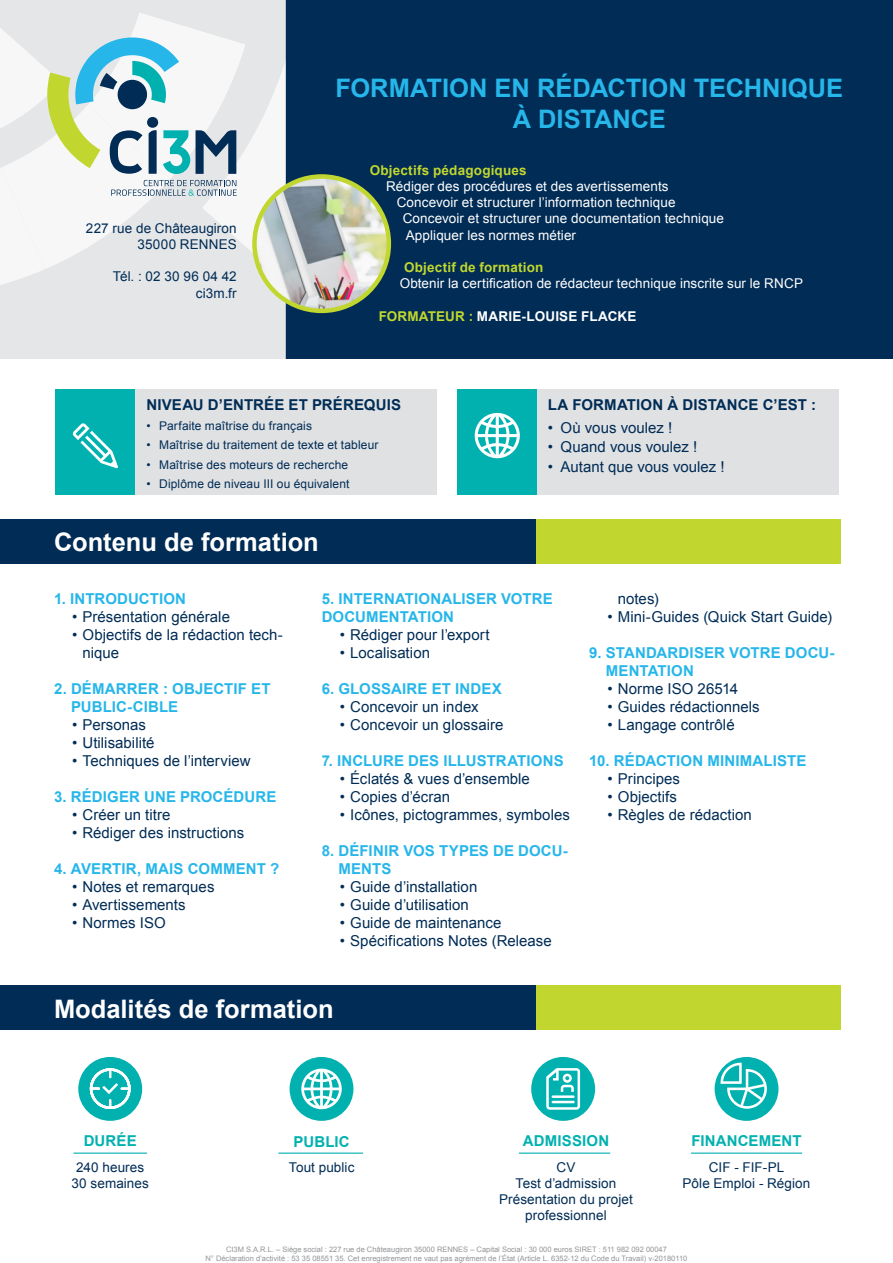
<style>
.page{position:relative;width:893px;height:1263px;background:#fff}
.page>*{position:absolute;margin:0;border:0;box-sizing:border-box;transform-origin:0 0}
.TITRE-bleu{font:700 25.5px/30.6px "Arial";color:#26b6ea;text-align:center}
.TITRE_-_BLANC{font:700 25.5px "Arial";color:#fff}
.t1{font:15px/18px "Arial";letter-spacing:.005em;color:#002c55}
.SOUS-TITRE_Bleu{font:700 15px/18px "Arial";letter-spacing:.01em;color:#26b6ea}
.SOUS-TITRE{font:700 15px "Arial";letter-spacing:.01em;color:#002c55}
.SOUS-TITRE_Turquoise{font:700 15px "Arial";letter-spacing:.01em;color:#00b1b0}
.TEXTE-blanc{font:13.5px "Arial";letter-spacing:.01em;color:#fff}
.TEXTE{font:13.5px "Arial";letter-spacing:.005em;color:#002c55}
.TEXTE-blanc-2{font:700 13.5px "Arial";letter-spacing:.015em;color:#c1d72f}
.TEXTE-2{font:700 13.5px "Arial";letter-spacing:.015em;color:#fff}
.t2{font:12px "Arial";letter-spacing:.01em;color:#002c55}
.Mentions_légales{font:7.5px "Arial";color:#939598}
.s1{color:#c1d72f}
</style>
<div class="page">
<div style="left:285px;top:0;width:608px;height:359px;background:#002c55"></div>
<div style="left:0;top:519px;width:536px;height:45px;background:#002c55"></div>
<div style="left:0;top:985px;width:536px;height:45px;background:#002c55"></div>
<div style="left:536px;top:985px;width:305px;height:45px;background:#c1d72f"></div>
<div style="left:536px;top:519px;width:305px;height:45px;background:#c1d72f"></div>
<div style="left:78px;top:1057px;width:64px;height:64px;background:#00b1b0;border-radius:50%"></div>
<div style="left:531px;top:1057px;width:64px;height:64px;background:#00b1b0;border-radius:50%"></div>
<div style="left:715px;top:1057px;width:63px;height:64px;background:#00b1b0;border-radius:50%"></div>
<hr style="left:73px;top:1152px;width:74px;height:2px;background:#00b1b0">
<hr style="left:519px;top:1152px;width:91px;height:2px;background:#00b1b0">
<hr style="left:691px;top:1152px;width:111px;height:2px;background:#00b1b0">
<div style="left:0;top:0;width:285px;height:359px;background:#e0e1e3"></div>
<div style="left:290px;top:1057px;width:63px;height:64px;background:#00b1b0;border-radius:50%"></div>
<hr style="left:278px;top:1152px;width:85px;height:2px;background:#00b1b0">
<svg style="left:301px;top:1068px;width:41px;height:41px"></svg>
<svg style="left:0;top:13px;width:285px;height:287px"></svg>
<div style="left:56px;top:389px;width:79px;height:106px;background:#00b1b0"></div>
<div style="left:135px;top:389px;width:302px;height:106px;background:#e0e1e3"></div>
<div style="left:457px;top:389px;width:80px;height:106px;background:#00b1b0"></div>
<div style="left:537px;top:389px;width:302px;height:106px;background:#e0e1e3"></div>
<svg style="left:73px;top:423px;width:45px;height:45px"></svg>
<svg style="left:475px;top:413px;width:45px;height:45px"></svg>
<img style="left:254px;top:176px;width:135px;height:135px;border-radius:67px">
<div style="left:252px;top:174px;width:139px;height:139px;border:4px solid #c1d72f;border-radius:50%"></div>
<svg style="left:90px;top:1068px;width:41px;height:41px"></svg>
<svg style="left:546px;top:1068px;width:34px;height:42px"></svg>
<svg style="left:720px;top:1063px;width:47px;height:46px"></svg>
<p class="TEXTE" style="left:86px;top:219px;width:152px">227 rue de Châteaugiron</p>
<p class="TEXTE" style="left:137px;top:235px;width:101px">35000 RENNES</p>
<p class="TEXTE" style="left:113px;top:268px;width:125px">Tél. : 02 30 96 04 42</p>
<p class="TEXTE" style="left:196px;top:284px;width:43px">ci3m.fr</p>
<p class="TITRE-bleu" style="left:336px;top:74px;width:509px">FORMATION EN RÉDACTION TECHNIQUE<br>À DISTANCE</p>
<p class="TEXTE-blanc-2" style="left:370px;top:161px;width:159px">Objectifs pédagogiques</p>
<p class="TEXTE-blanc" style="left:386px;top:177px;width:284px">Rédiger des procédures et des avertissements</p>
<p class="TEXTE-blanc" style="left:397px;top:194px;width:280px">Concevoir et structurer l’information technique</p>
<p class="TEXTE-blanc" style="left:403px;top:210px;width:323px">Concevoir et structurer une documentation technique</p>
<p class="TEXTE-blanc" style="left:406px;top:226px;width:172px">Appliquer les normes métier</p>
<p class="TEXTE-blanc-2" style="left:404px;top:258px;width:141px">Objectif de formation</p>
<p class="TEXTE-blanc" style="left:400px;top:275px;width:405px">Obtenir la certification de rédacteur technique inscrite sur le RNCP</p>
<p class="TEXTE-2" style="left:379px;top:307px;width:259px"><span class="s1">FORMATEUR :</span> MARIE-LOUISE FLACKE</p>
<p class="SOUS-TITRE" style="left:146px;top:395px;width:256px">NIVEAU D’ENTRÉE ET PRÉREQUIS</p>
<p class="t2" style="left:146px;top:417px;width:167px">• Parfaite maîtrise du français</p>
<p class="t2" style="left:146px;top:437px;width:234px">• Maîtrise du traitement de texte et tableur</p>
<p class="t2" style="left:146px;top:456px;width:203px">• Maîtrise des moteurs de recherche</p>
<p class="t2" style="left:146px;top:476px;width:205px">• Diplôme de niveau III ou équivalent</p>
<p class="TITRE_-_BLANC" style="left:54px;top:525px;width:266px">Contenu de formation</p>
<p class="SOUS-TITRE" style="left:548px;top:395px;width:270px">LA FORMATION À DISTANCE C’EST :</p>
<p class="t1" style="left:548px;top:418px;width:126px">• Où vous voulez !</p>
<p class="t1" style="left:548px;top:438px;width:151px">• Quand vous voulez !</p>
<p class="t1" style="left:548px;top:457px;width:178px">• Autant que vous voulez !</p>
<p class="SOUS-TITRE_Bleu" style="left:54px;top:591px;width:134px">1. INTRODUCTION</p>
<p class="t1" style="left:72px;top:608px;width:160px">• Présentation générale</p>
<p class="t1" style="left:82px;top:626px;width:202px;text-indent:-10px">• Objectifs de la rédaction tech&shy;nique</p>
<p class="SOUS-TITRE_Bleu" style="left:71px;top:681px;width:201px;text-indent:-17px">2. DÉMARRER : OBJECTIF ET<br>PUBLIC-CIBLE</p>
<p class="t1" style="left:72px;top:716px;width:76px">• Personas</p>
<p class="t1" style="left:72px;top:734px;width:84px">• Utilisabilité</p>
<p class="t1" style="left:72px;top:752px;width:180px">• Techniques de l’interview</p>
<p class="SOUS-TITRE_Bleu" style="left:54px;top:789px;width:224px">3. RÉDIGER UNE PROCÉDURE</p>
<p class="t1" style="left:72px;top:806px;width:100px">• Créer un titre</p>
<p class="t1" style="left:72px;top:824px;width:174px">• Rédiger des instructions</p>
<p class="SOUS-TITRE_Bleu" style="left:54px;top:861px;width:227px">4. AVERTIR, MAIS COMMENT ?</p>
<p class="t1" style="left:72px;top:878px;width:144px">• Notes et remarques</p>
<p class="t1" style="left:72px;top:896px;width:115px">• Avertissements</p>
<p class="t1" style="left:72px;top:914px;width:95px">• Normes ISO</p>
<p class="SOUS-TITRE_Bleu" style="left:322px;top:591px;width:233px">5. INTERNATIONALISER VOTRE<br>DOCUMENTATION</p>
<p class="t1" style="left:340px;top:626px;width:151px">• Rédiger pour l’export</p>
<p class="t1" style="left:340px;top:644px;width:92px">• Localisation</p>
<p class="SOUS-TITRE_Bleu" style="left:322px;top:681px;width:182px">6. GLOSSAIRE ET INDEX</p>
<p class="t1" style="left:340px;top:698px;width:140px">• Concevoir un index</p>
<p class="t1" style="left:340px;top:716px;width:165px">• Concevoir un glossaire</p>
<p class="SOUS-TITRE_Bleu" style="left:322px;top:753px;width:243px">7. INCLURE DES ILLUSTRATIONS</p>
<p class="t1" style="left:340px;top:770px;width:192px">• Éclatés &amp; vues d’ensemble</p>
<p class="t1" style="left:340px;top:788px;width:112px">• Copies d’écran</p>
<p class="t1" style="left:340px;top:806px;width:232px">• Icônes, pictogrammes, symboles</p>
<p class="SOUS-TITRE_Bleu" style="left:338px;top:843px;width:231px;text-indent:-17px">8. DÉFINIR VOS TYPES DE DOCU-<br>MENTS</p>
<p class="t1" style="left:340px;top:878px;width:139px">• Guide d’installation</p>
<p class="t1" style="left:340px;top:896px;width:131px">• Guide d’utilisation</p>
<p class="t1" style="left:340px;top:914px;width:163px">• Guide de maintenance</p>
<p class="t1" style="left:340px;top:932px;width:214px">• Spécifications Notes (Release</p>
<p class="TITRE_-_BLANC" style="left:54px;top:992px;width:281px">Modalités de formation</p>
<p class="t1" style="left:618px;top:590px;width:42px">notes)</p>
<p class="t1" style="left:607px;top:608px;width:226px">• Mini-Guides (Quick Start Guide)</p>
<p class="SOUS-TITRE_Bleu" style="left:606px;top:645px;width:230px;text-indent:-17px">9. STANDARDISER VOTRE DOCU-<br>MENTATION</p>
<p class="t1" style="left:607px;top:680px;width:132px">• Norme ISO 26514</p>
<p class="t1" style="left:607px;top:698px;width:154px">• Guides rédactionnels</p>
<p class="t1" style="left:607px;top:716px;width:129px">• Langage contrôlé</p>
<p class="SOUS-TITRE_Bleu" style="left:589px;top:753px;width:219px">10. RÉDACTION MINIMALISTE</p>
<p class="t1" style="left:607px;top:770px;width:74px">• Principes</p>
<p class="t1" style="left:607px;top:788px;width:71px">• Objectifs</p>
<p class="t1" style="left:607px;top:806px;width:146px">• Règles de rédaction</p>
<p class="SOUS-TITRE_Turquoise" style="left:84px;top:1131px;width:54px">DURÉE</p>
<p class="TEXTE" style="left:76px;top:1158px;width:70px">240 heures</p>
<p class="TEXTE" style="left:71px;top:1174px;width:79px">30 semaines</p>
<p class="SOUS-TITRE_Turquoise" style="left:294px;top:1132px;width:58px">PUBLIC</p>
<p class="TEXTE" style="left:289px;top:1159px;width:67px">Tout public</p>
<p class="SOUS-TITRE_Turquoise" style="left:523px;top:1131px;width:88px">ADMISSION</p>
<p class="TEXTE" style="left:557px;top:1158px;width:20px">CV</p>
<p class="TEXTE" style="left:516px;top:1174px;width:102px">Test d’admission</p>
<p class="TEXTE" style="left:499px;top:1191px;width:135px">Présentation du projet</p>
<p class="TEXTE" style="left:525px;top:1207px;width:83px">professionnel</p>
<p class="SOUS-TITRE_Turquoise" style="left:691px;top:1131px;width:112px">FINANCEMENT</p>
<p class="TEXTE" style="left:709px;top:1158px;width:77px">CIF - FIF-PL</p>
<p class="TEXTE" style="left:683px;top:1174px;width:129px">Pôle Emploi - Région</p>
<p class="Mentions_légales" style="left:226px;top:1245px;width:442px">CI3M S.A.R.L. – Siège social : 227 rue de Châteaugiron 35000 RENNES – Capital Social : 30 000 euros SIRET : 511 982 092 00047</p>
<p class="Mentions_légales" style="left:206px;top:1254px;width:483px">N° Déclaration d’activité : 53 35 08551 35. Cet enregistrement ne vaut pas agrément de l’État (Article L. 6352-12 du Code du Travail) v-20180110</p>
</div>
